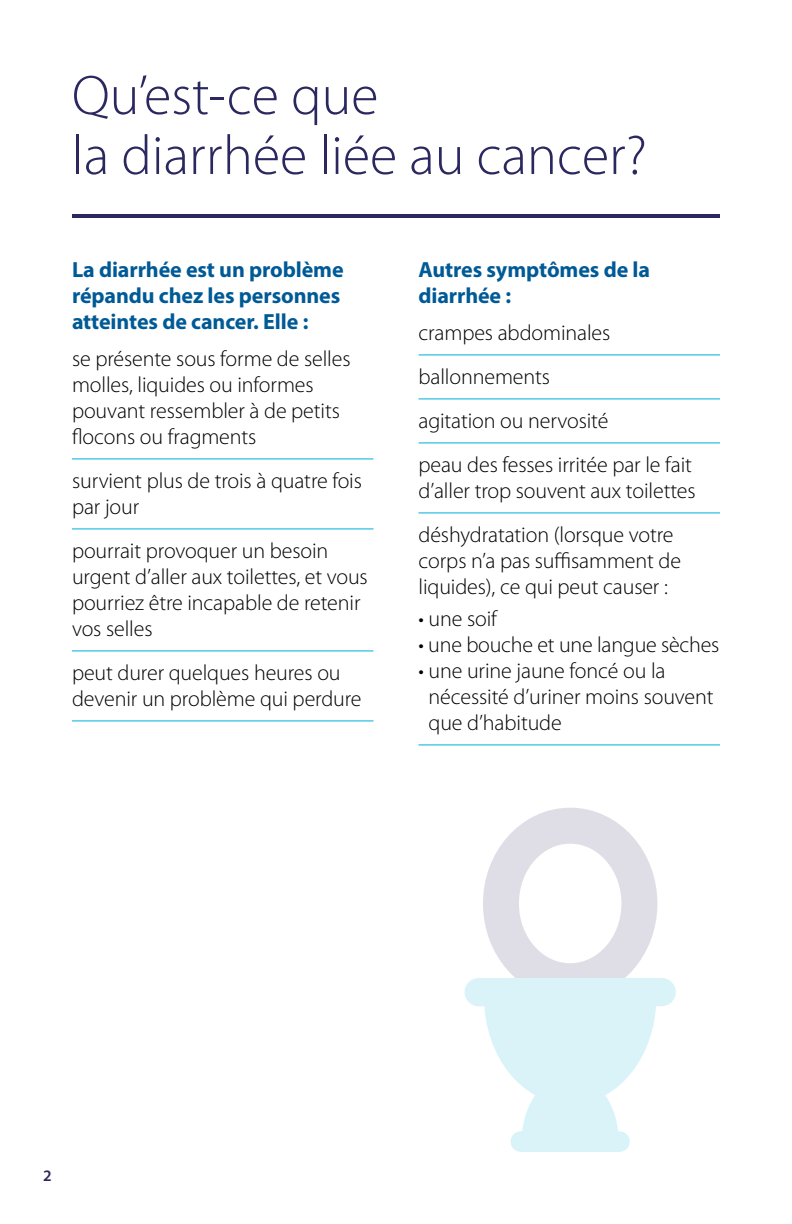
<style>
.page{position:relative;width:792px;height:1224px;background:#fff}
.page>*{position:absolute;margin:0;border:0;box-sizing:border-box;transform-origin:0 0}
.t1{font:300 56px/60px "Myriad Pro";color:#2a285f}
.t2{font:300 22px/26px "Myriad Pro";letter-spacing:-.005em;color:#000}
.t3{font:700 22px/26px "Myriad Pro";letter-spacing:-.005em;color:#005a96}
.t4{font:600 16px "Myriad Pro";color:#2a285f}
</style>
<div class="page">
<hr style="left:72px;top:458px;width:302px;height:1px;background:#00b0da">
<hr style="left:72px;top:528px;width:302px;height:1px;background:#00b0da">
<hr style="left:72px;top:650px;width:302px;height:1px;background:#00b0da">
<hr style="left:72px;top:720px;width:302px;height:1px;background:#00b0da">
<hr style="left:418px;top:354px;width:302px;height:1px;background:#00b0da">
<hr style="left:418px;top:398px;width:302px;height:1px;background:#00b0da">
<hr style="left:418px;top:442px;width:302px;height:1px;background:#00b0da">
<hr style="left:418px;top:512px;width:302px;height:1px;background:#00b0da">
<hr style="left:418px;top:744px;width:302px;height:1px;background:#00b0da">
<hr style="left:72px;top:214px;width:648px;height:4px;background:#2a285f">
<div style="left:483px;top:808px;width:174px;height:191px;border:36px solid #2a285f;border-radius:50%"></div>
<svg style="left:484px;top:1006px;width:172px;height:136px"></svg>
<div style="left:479px;top:978px;width:183px;height:28px;background:#d9f3f9"></div>
<div style="left:521px;top:1131px;width:98px;height:21px;background:#d9f3f9"></div>
<h1 class="t1" style="left:72px;top:66px;width:576px">Qu’est-ce que<br>la diarrhée liée au cancer?</h1>
<h2 class="t3" style="left:72px;top:255px;width:273px">La diarrhée est un problème répandu chez les personnes atteintes de cancer. Elle :</h2>
<p class="t2" style="left:72px;top:346px;width:280px">se présente sous forme de selles molles, liquides ou informes pouvant ressembler à de petits flocons ou fragments</p>
<p class="t2" style="left:72px;top:468px;width:292px">survient plus de trois à quatre fois par jour</p>
<p class="t2" style="left:72px;top:538px;width:297px">pourrait provoquer un besoin urgent d’aller aux toilettes, et vous pourriez être incapable de retenir vos selles</p>
<p class="t2" style="left:72px;top:660px;width:291px">peut durer quelques heures ou devenir un problème qui perdure</p>
<h2 class="t3" style="left:418px;top:255px;width:233px">Autres symptômes de la diarrhée :</h2>
<p class="t2" style="left:418px;top:311px;width:275px;line-height:44px">crampes abdominales ballonnements<br>agitation ou nervosité<br>peau des fesses irritée par le fait</p>
<p class="t2" style="left:418px;top:469px;width:279px;line-height:44px">d’aller trop souvent aux toilettes déshydratation (lorsque votre</p>
<p class="t2" style="left:418px;top:548px;width:264px">corps n’a pas suffisamment de liquides), ce qui peut causer :</p>
<p class="t2" style="left:418px;top:606px;width:80px">• une soif</p>
<p class="t2" style="left:418px;top:632px;width:302px">• une bouche et une langue sèches</p>
<p class="t2" style="left:429px;top:658px;width:287px;text-indent:-10px">• une urine jaune foncé ou la nécessité d’uriner moins souvent que d’habitude</p>
<p class="t4" style="left:43px;top:1167px;width:10px">2</p>
</div>
